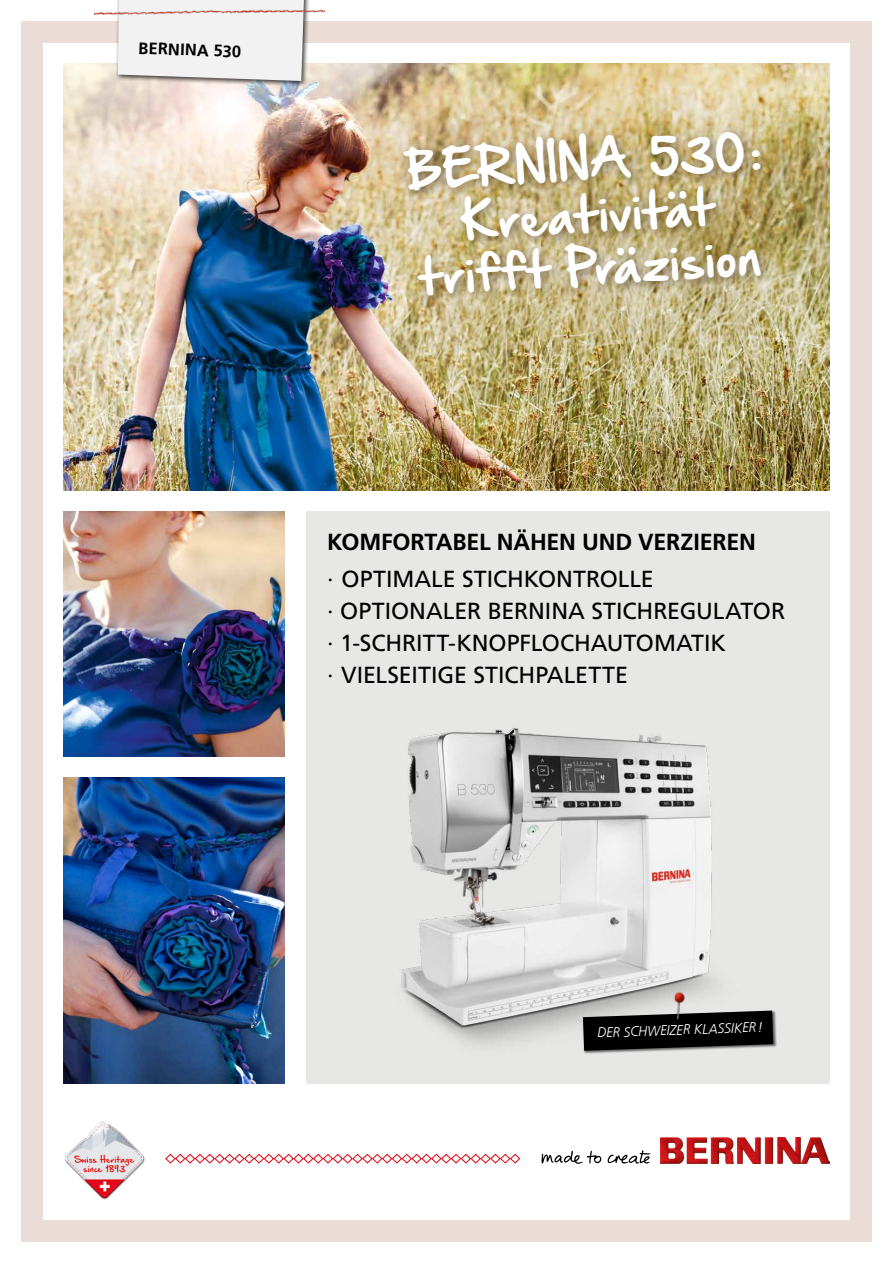
<style>
.page{position:relative;width:893px;height:1263px;background:#fff}
.page>*{position:absolute;margin:0;border:0;box-sizing:border-box;transform-origin:0 0}
.t1{font:43.8px/52.7px "Hand Of Sean Pro";color:#fff;text-align:center}
.t2{font:23.25px/32.1px "Frutiger LT Com";color:#000}
.t3{font:700 23.25px "Frutiger LT Com";letter-spacing:-.01em;color:#000}
.t4{font:700 16.5px "Frutiger LT Std";color:#000}
.t5{font:italic 300 13.8px "Frutiger LT Com";color:#fff}
</style>
<div class="page">
<div style="left:21px;top:21px;width:851px;height:22px;background:#eadcd7"></div>
<div style="left:21px;top:1220px;width:851px;height:22px;background:#eadcd7"></div>
<div style="left:850px;top:32px;width:22px;height:1208px;background:#eadcd7"></div>
<div style="left:21px;top:32px;width:22px;height:1208px;background:#eadcd7"></div>
<svg style="left:165px;top:1153px;width:356px;height:11px"></svg>
<img style="left:660px;top:1138px;width:170px;height:25px">
<svg style="left:541px;top:1150px;width:110px;height:14px"></svg>
<img style="left:64px;top:64px;width:765px;height:426px">
<img style="left:64px;top:511px;width:221px;height:245px">
<img style="left:64px;top:777px;width:170px;height:306px">
<div style="left:306px;top:511px;width:523px;height:572px;background:#e7e7e6"></div>
<img style="left:65px;top:1121px;width:80px;height:78px">
<img style="left:234px;top:664px;width:595px;height:420px">
<div style="left:116px;top:0;width:196px;height:87px;background:#000;opacity:.75"></div>
<div style="left:118px;top:0;width:186px;height:81px;background:#f2f2f2"></div>
<img style="left:95px;top:5px;width:230px;height:13px">
<div style="left:398px;top:126px;width:375px;height:182px;background:#382613;opacity:.53"></div>
<div style="left:582px;top:1010px;width:195px;height:44px;background:#000;opacity:.55"></div>
<svg style="left:583px;top:1010px;width:190px;height:41px"></svg>
<img style="left:661px;top:986px;width:32px;height:47px">
<p class="t4" style="left:139px;top:38px;width:104px;rotate:2deg">BERNINA 530</p>
<h1 class="t1" style="left:405px;top:151px;width:357px;rotate:-4deg">BERNINA 530:<br>Kreativität trifft Präzision</h1>
<p class="t3" style="left:327px;top:528px;width:430px">KOMFORTABEL NÄHEN UND VERZIEREN</p>
<p class="t2" style="left:327px;top:563px;width:459px">· OPTIMALE STICHKONTROLLE<br>· OPTIONALER BERNINA STICHREGULATOR · 1-SCHRITT-KNOPFLOCHAUTOMATIK<br>· VIELSEITIGE STICHPALETTE</p>
<p class="t5" style="left:597px;top:1024px;width:167px;rotate:-2deg">DER SCHWEIZER KLASSIKER!</p>
</div>
